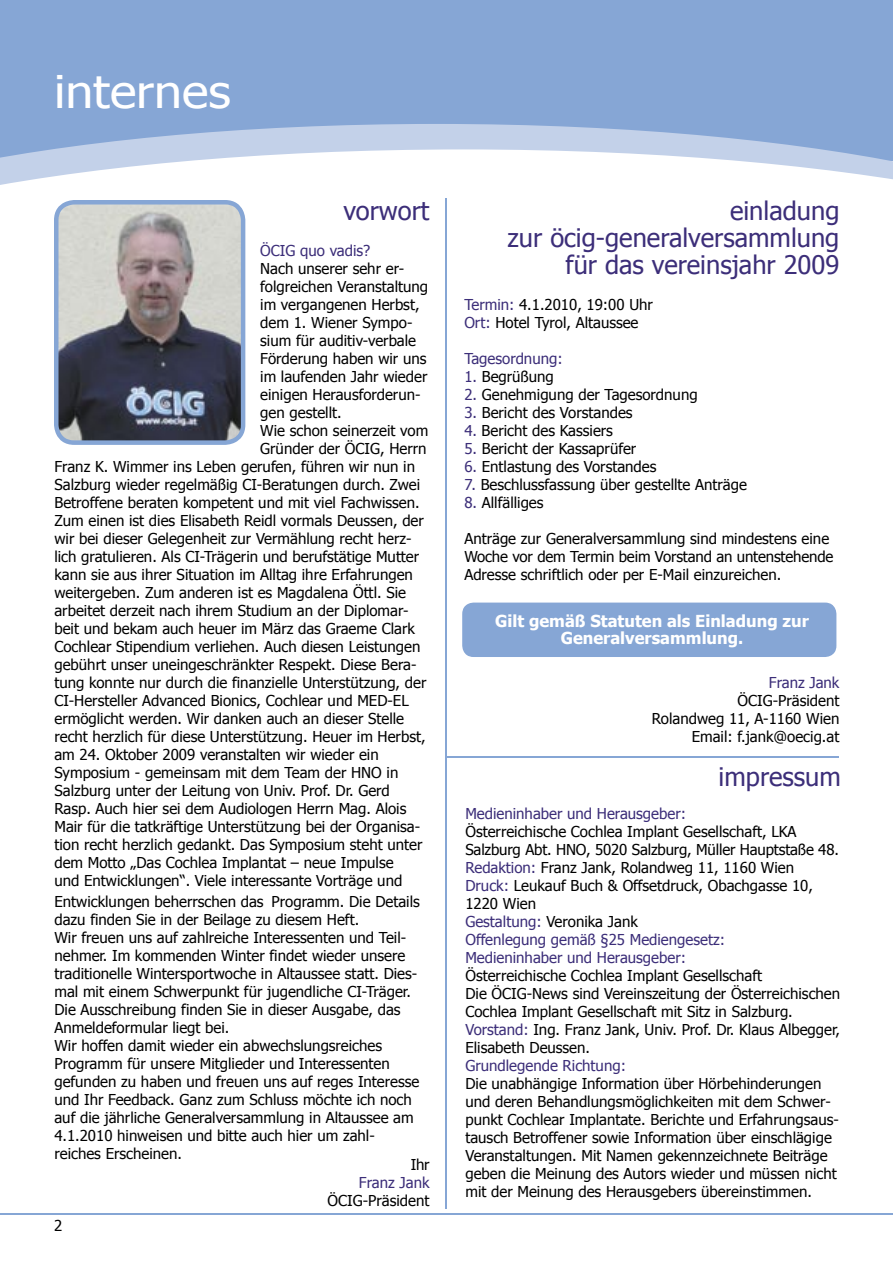
<style>
.page{position:relative;width:893px;height:1263px;background:#fff}
.page>*{position:absolute;margin:0;border:0;box-sizing:border-box;transform-origin:0 0}
.t1{font:45px "Tahoma";color:#fff;scale:1.11 1}
.t2{font:25.5px/27px "Tahoma";color:#3c2e79;text-align:right}
.t3{font:700 16.5px/16.5px "Tahoma";color:#fff;text-align:center}
.t4{font:15px/18px "Tahoma";color:#000}
.t5{font:15px "Tahoma";color:#3c2e79}
.s1{color:#3c2e79}
</style>
<div class="page">
<div style="left:0;top:0;width:893px;height:160px;background:#86a6d5"></div>
<svg style="left:55px;top:124px;width:592px;height:25px;fill:#c3d1e9"></svg>
<svg style="left:647px;top:131px;width:171px;height:18px;fill:#c3d1e9"></svg>
<svg style="left:0;top:149px;width:893px;height:316px"></svg>
<hr style="left:446px;top:199px;width:1px;height:1010px;background:#86a6d5">
<hr style="left:0;top:1213px;width:893px;height:1px;background:#86a6d5">
<hr style="left:446px;top:756px;width:392px;height:2px;background:#86a6d5">
<div style="left:462px;top:602px;width:374px;height:55px;background:#86a6d5"></div>
<svg style="left:54px;top:200px;width:191px;height:245px;background:#85878f"></svg>
<h1 class="t1" style="left:54px;top:61px;width:161px">internes</h1>
<h2 class="t2" style="left:343px;top:196px;width:87px">vorwort</h2>
<p class="t5" style="left:260px;top:240px;width:111px">ÖCIG quo vadis?</p>
<p class="t4" style="left:260px;top:258px;width:146px">Nach unserer sehr er-</p>
<p class="t4" style="left:260px;top:276px;width:170px">folgreichen Veranstaltung</p>
<p class="t4" style="left:260px;top:294px;width:161px">im vergangenen Herbst,</p>
<p class="t4" style="left:260px;top:312px;width:154px">dem 1. Wiener Sympo-</p>
<p class="t4" style="left:260px;top:330px;width:157px">sium für auditiv-verbale</p>
<p class="t4" style="left:260px;top:348px;width:168px">Förderung haben wir uns</p>
<p class="t4" style="left:260px;top:366px;width:169px">im laufenden Jahr wieder</p>
<p class="t4" style="left:260px;top:384px;width:162px">einigen Herausforderun-</p>
<p class="t4" style="left:260px;top:402px;width:83px">gen gestellt.</p>
<p class="t4" style="left:260px;top:420px;width:170px">Wie schon seinerzeit vom</p>
<p class="t4" style="left:260px;top:438px;width:168px">Gründer der ÖCIG, Herrn</p>
<p class="t4" style="left:54px;top:456px;width:362px">Franz K. Wimmer ins Leben gerufen, führen wir nun in</p>
<p class="t4" style="left:54px;top:474px;width:367px">Salzburg wieder regelmäßig CI-Beratungen durch. Zwei</p>
<p class="t4" style="left:54px;top:492px;width:367px">Betroffene beraten kompetent und mit viel Fachwissen.</p>
<p class="t4" style="left:54px;top:510px;width:371px">Zum einen ist dies Elisabeth Reidl vormals Deussen, der</p>
<p class="t4" style="left:54px;top:528px;width:358px">wir bei dieser Gelegenheit zur Vermählung recht herz-</p>
<p class="t4" style="left:54px;top:546px;width:366px">lich gratulieren. Als CI-Trägerin und berufstätige Mutter</p>
<p class="t4" style="left:54px;top:564px;width:360px">kann sie aus ihrer Situation im Alltag ihre Erfahrungen</p>
<p class="t4" style="left:54px;top:582px;width:353px">weitergeben. Zum anderen ist es Magdalena Öttl. Sie</p>
<p class="t4" style="left:54px;top:600px;width:356px">arbeitet derzeit nach ihrem Studium an der Diplomar-</p>
<p class="t4" style="left:54px;top:618px;width:362px">beit und bekam auch heuer im März das Graeme Clark</p>
<p class="t4" style="left:54px;top:636px;width:368px">Cochlear Stipendium verliehen. Auch diesen Leistungen</p>
<p class="t4" style="left:54px;top:654px;width:364px">gebührt unser uneingeschränkter Respekt. Diese Bera-</p>
<p class="t4" style="left:54px;top:672px;width:373px">tung konnte nur durch die finanzielle Unterstützung, der</p>
<p class="t4" style="left:54px;top:690px;width:356px">CI-Hersteller Advanced Bionics, Cochlear und MED-EL</p>
<p class="t4" style="left:54px;top:708px;width:351px">ermöglicht werden. Wir danken auch an dieser Stelle</p>
<p class="t4" style="left:54px;top:726px;width:373px">recht herzlich für diese Unterstützung. Heuer im Herbst,</p>
<p class="t4" style="left:54px;top:744px;width:326px">am 24. Oktober 2009 veranstalten wir wieder ein</p>
<p class="t4" style="left:54px;top:762px;width:345px">Symposium - gemeinsam mit dem Team der HNO in</p>
<p class="t4" style="left:54px;top:780px;width:337px">Salzburg unter der Leitung von Univ. Prof. Dr. Gerd</p>
<p class="t4" style="left:54px;top:798px;width:353px">Rasp. Auch hier sei dem Audiologen Herrn Mag. Alois</p>
<p class="t4" style="left:54px;top:816px;width:367px">Mair für die tatkräftige Unterstützung bei der Organisa-</p>
<p class="t4" style="left:54px;top:834px;width:370px">tion recht herzlich gedankt. Das Symposium steht unter</p>
<p class="t4" style="left:54px;top:852px;width:341px">dem Motto „Das Cochlea Implantat – neue Impulse</p>
<p class="t4" style="left:54px;top:870px;width:349px">und Entwicklungen“. Viele interessante Vorträge und</p>
<p class="t4" style="left:54px;top:891px;width:367px">Entwicklungen beherrschen das Programm. Die Details dazu finden Sie in der Beilage zu diesem Heft.<br>Wir freuen uns auf zahlreiche Interessenten und Teil&shy;nehmer. Im kommenden Winter findet wieder unsere traditionelle Wintersportwoche in Altaussee statt. Dies&shy;mal mit einem Schwerpunkt für jugendliche CI-Träger.<br>Die Ausschreibung finden Sie in dieser Ausgabe, das Anmeldeformular liegt bei.<br>Wir hoffen damit wieder ein abwechslungsreiches Programm für unsere Mitglieder und Interessenten gefunden zu haben und freuen uns auf reges Interesse und Ihr Feedback. Ganz zum Schluss möchte ich noch auf die jährliche Generalversammlung in Altaussee am 4.1.2010 hinweisen und bitte auch hier um zahl&shy;reiches Erscheinen.</p>
<p class="t4" style="left:411px;top:1155px;width:20px">Ihr</p>
<p class="t5" style="left:359px;top:1172px;width:72px">Franz Jank</p>
<p class="t4" style="left:328px;top:1191px;width:103px">ÖCIG-Präsident</p>
<p class="t4" style="left:54px;top:1216px;width:10px">2</p>
<h2 class="t2" style="left:508px;top:196px;width:333px">einladung<br>zur öcig-generalversammlung für das vereinsjahr 2009</h2>
<p class="t4" style="left:464px;top:295px;width:190px"><span class="s1">Termin:</span> 4.1.2010, 19:00 Uhr<br><span class="s1">Ort:</span> Hotel Tyrol, Altaussee</p>
<p class="t5" style="left:464px;top:349px;width:100px">Tagesordnung:</p>
<p class="t4" style="left:464px;top:367px;width:91px"><span class="s1">1.</span> Begrüßung</p>
<p class="t4" style="left:464px;top:385px;width:235px"><span class="s1">2.</span> Genehmigung der Tagesordnung</p>
<p class="t4" style="left:464px;top:403px;width:170px"><span class="s1">3.</span> Bericht des Vorstandes</p>
<p class="t4" style="left:464px;top:421px;width:150px"><span class="s1">4.</span> Bericht des Kassiers</p>
<p class="t4" style="left:464px;top:439px;width:173px"><span class="s1">5.</span> Bericht der Kassaprüfer</p>
<p class="t4" style="left:464px;top:457px;width:194px"><span class="s1">6.</span> Entlastung des Vorstandes</p>
<p class="t4" style="left:464px;top:475px;width:284px"><span class="s1">7.</span> Beschlussfassung über gestellte Anträge</p>
<p class="t4" style="left:464px;top:493px;width:81px"><span class="s1">8.</span> Allfälliges</p>
<p class="t4" style="left:464px;top:529px;width:371px">Anträge zur Generalversammlung sind mindestens eine<br>Woche vor dem Termin beim Vorstand an untenstehende<br>Adresse schriftlich oder per E-Mail einzureichen.</p>
<p class="t3" style="left:495px;top:612px;width:315px">Gilt gemäß Statuten als Einladung zur<br>Generalversammlung.</p>
<p class="t5" style="left:769px;top:673px;width:72px">Franz Jank</p>
<p class="t4" style="left:652px;top:691px;width:189px;text-align:right">ÖCIG-Präsident<br>Rolandweg 11, A-1160 Wien<br>Email: f.jank@oecig.at</p>
<h2 class="t2" style="left:719px;top:762px;width:124px">impressum</h2>
<p class="t5" style="left:465px;top:803px;width:222px">Medieninhaber und Herausgeber:</p>
<p class="t4" style="left:465px;top:821px;width:375px">Österreichische Cochlea Implant Gesellschaft, LKA Salzburg Abt. HNO, 5020 Salzburg, Müller Hauptstaße 48.<br><span class="s1">Redaktion:</span> Franz Jank, Rolandweg 11, 1160 Wien <span class="s1">Druck:</span> Leukauf Buch &amp; Offsetdruck, Obachgasse 10, 1220 Wien<br><span class="s1">Gestaltung:</span> Veronika Jank<br><span class="s1">Offenlegung gemäß §25 Mediengesetz:<br>Medieninhaber und Herausgeber:</span></p>
<p class="t4" style="left:465px;top:965px;width:376px">Österreichische Cochlea Implant Gesellschaft<br>Die ÖCIG-News sind Vereinszeitung der Österreichischen Cochlea Implant Gesellschaft mit Sitz in Salzburg.<br><span class="s1">Vorstand:</span> Ing. Franz Jank, Univ. Prof. Dr. Klaus Albegger, Elisabeth Deussen.</p>
<p class="t5" style="left:465px;top:1055px;width:162px">Grundlegende Richtung:</p>
<p class="t4" style="left:465px;top:1073px;width:375px">Die unabhängige Information über Hörbehinderungen und deren Behandlungsmöglichkeiten mit dem Schwer&shy;punkt Cochlear Implantate. Berichte und Erfahrungsaus&shy;tausch Betroffener sowie Information über einschlägige Veranstaltungen. Mit Namen gekennzeichnete Beiträge geben die Meinung des Autors wieder und müssen nicht mit der Meinung des Herausgebers übereinstimmen.</p>
</div>
